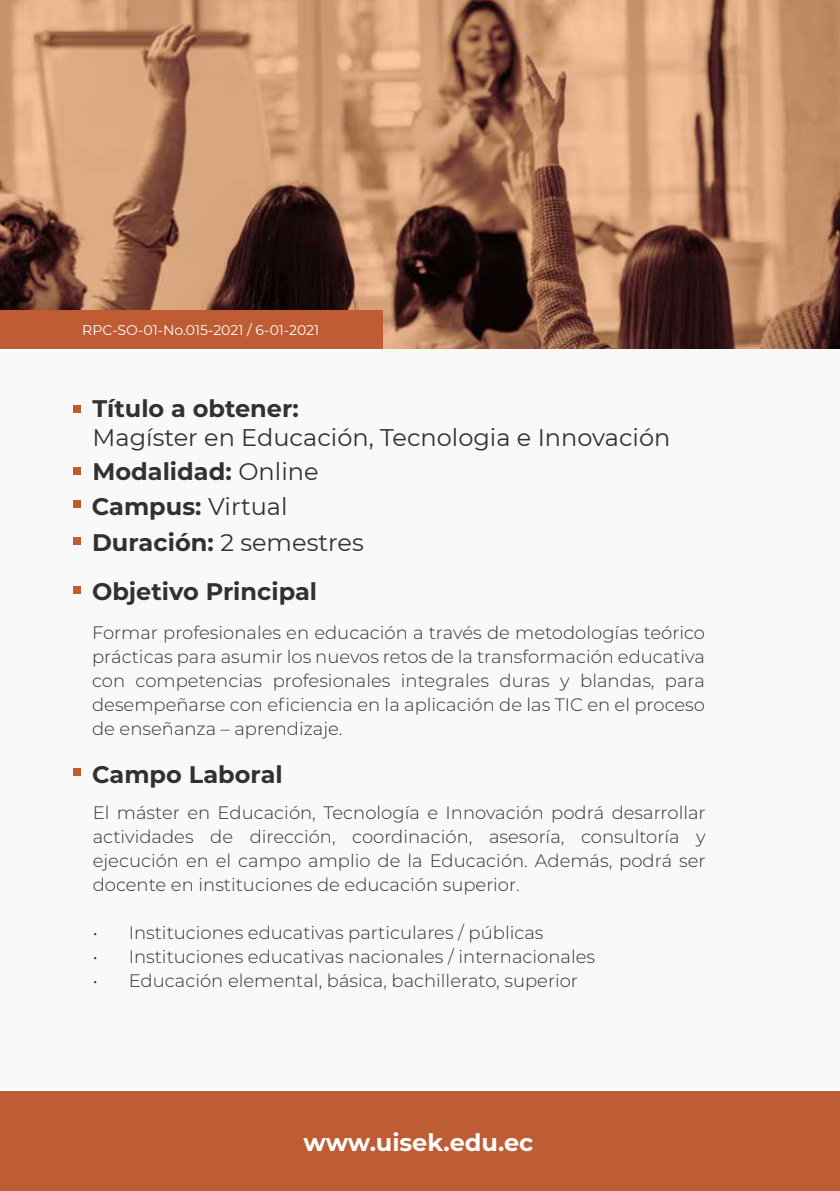
<style>
.page{position:relative;width:840px;height:1191px;background:#fff}
.page>*{position:absolute;margin:0;border:0;box-sizing:border-box;transform-origin:0 0}
.t1{font:700 24px/35.2px "Montserrat";color:#303131}
.t2{font:24px "Montserrat";color:#303131}
.t3{font:700 24px "Montserrat";color:#fff}
.t4{font:300 18px/24px "Montserrat";color:#303131;text-align:justify}
.t5{font:14px "Montserrat";color:#fff}
.s1{font-weight:400}
.s2{font-weight:700}
</style>
<div class="page">
<div style="left:74px;top:406px;width:7px;height:7px;background:#be5c34"></div>
<div style="left:74px;top:468px;width:7px;height:7px;background:#be5c34"></div>
<div style="left:74px;top:500px;width:7px;height:7px;background:#be5c34"></div>
<div style="left:74px;top:537px;width:7px;height:7px;background:#be5c34"></div>
<div style="left:74px;top:586px;width:7px;height:7px;background:#be5c34"></div>
<div style="left:74px;top:768px;width:7px;height:7px;background:#be5c34"></div>
<img style="left:0;top:0;width:839px;height:349px">
<div style="left:0;top:1091px;width:839px;height:100px;background:#be5c34"></div>
<div style="left:0;top:310px;width:382px;height:39px;background:#bf5c34"></div>
<p class="t5" style="left:82px;top:320px;width:238px">RPC-SO-01-No.015-2021 / 6-01-2021</p>
<h1 class="t1" style="left:92px;top:390px;width:208px">Título a obtener:</h1>
<h1 class="t2" style="left:92px;top:421px;width:579px">Magíster en Educación, Tecnologia e Innovación</h1>
<h1 class="t1" style="left:92px;top:453px;width:228px">Modalidad: <span class="s1">Online<br></span>Campus: <span class="s1">Virtual</span></h1>
<h1 class="t2" style="left:92px;top:525px;width:273px"><span class="s2">Duración:</span> 2 semestres</h1>
<h1 class="t1" style="left:92px;top:573px;width:226px">Objetivo Principal</h1>
<p class="t4" style="left:92px;top:619px;width:614px">Formar profesionales en educación a través de metodologías teórico prácticas para asumir los nuevos retos de la transformación educativa con competencias profesionales integrales duras y blandas, para desempeñarse con eficiencia en la aplicación de las TIC en el proceso de enseñanza – aprendizaje.</p>
<h1 class="t1" style="left:92px;top:756px;width:192px">Campo Laboral</h1>
<p class="t4" style="left:93px;top:800px;width:614px">El máster en Educación, Tecnología e Innovación podrá desarrollar actividades de dirección, coordinación, asesoría, consultoría y ejecución en el campo amplio de la Educación. Además, podrá ser docente en instituciones de educación superior.</p>
<p class="t4" style="left:93px;top:920px;width:452px">• Instituciones educativas particulares / públicas</p>
<p class="t4" style="left:93px;top:944px;width:503px">• Instituciones educativas nacionales / internacionales</p>
<p class="t4" style="left:93px;top:968px;width:486px">• Educación elemental, básica, bachillerato, superior</p>
<h1 class="t3" style="left:303px;top:1125px;width:231px">www.uisek.edu.ec</h1>
</div>
